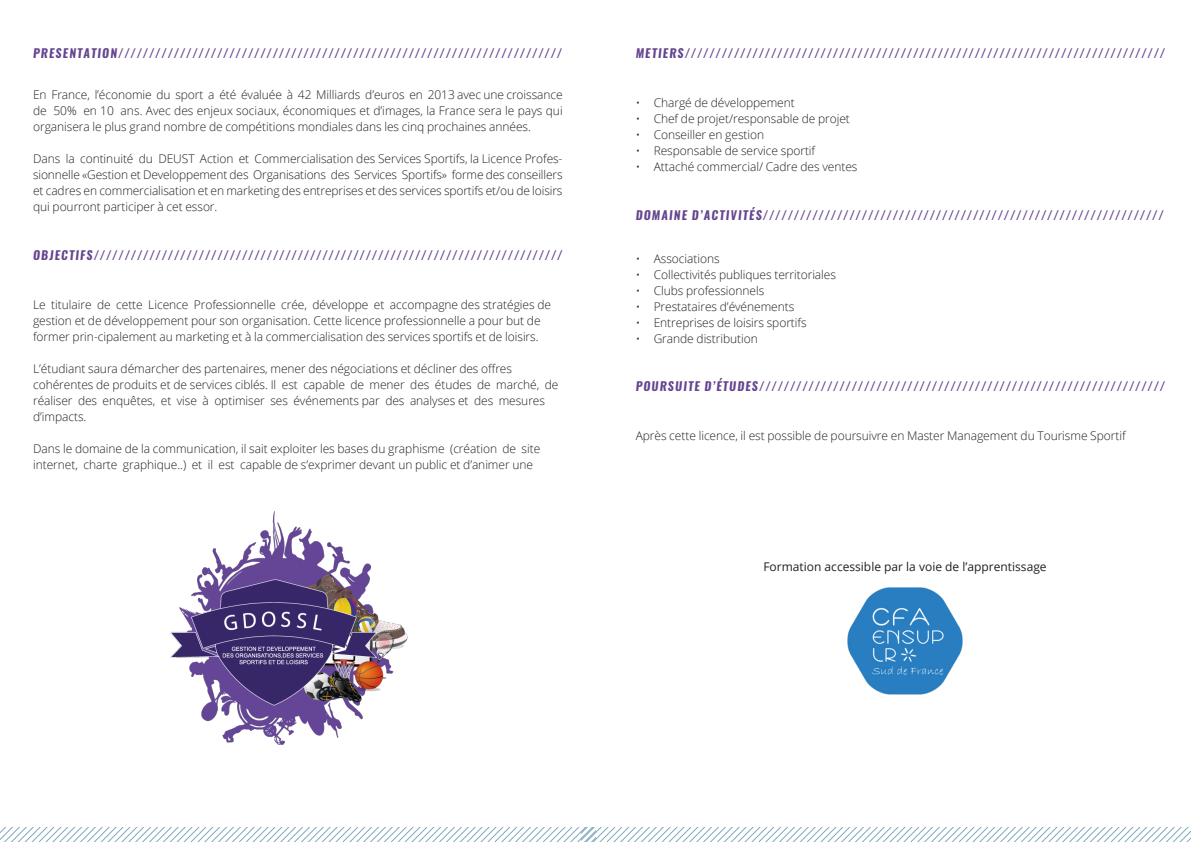
<style>
.page{position:relative;width:1191px;height:842px;background:#fff}
.page>*{position:absolute;margin:0;border:0;box-sizing:border-box;transform-origin:0 0}
.t1{font:300 12px/16px "Open Sans";letter-spacing:-.005em;color:#231f20}
.t2{font:italic 700 12px "Oswald";letter-spacing:.095em;color:#64458f}
.t3{font:12px "Open Sans";color:#231f20}
</style>
<div class="page">
<svg style="left:0;top:828px;width:1191px;height:14px"></svg>
<img style="left:170px;top:512px;width:238px;height:232px">
<img style="left:847px;top:587px;width:115px;height:108px">
<p class="t2" style="left:33px;top:45px;width:530px">PRESENTATION////////////////////////////////////////////////////////////////////////</p>
<p class="t1" style="left:33px;top:87px;width:531px;text-align:justify">En France, l’économie du sport a été évaluée à 42 Milliards d’euros en 2013 avec une croissance de 50% en 10 ans. Avec des enjeux sociaux, économiques et d’images, la France sera le pays qui organisera le plus grand nombre de compétitions mondiales dans les cinq prochaines années.</p>
<p class="t1" style="left:33px;top:151px;width:531px;text-align:justify">Dans la continuité du DEUST Action et Commercialisation des Services Sportifs, la Licence Profes&shy;sionnelle «Gestion et Developpement des Organisations des Services Sportifs» forme des conseillers et cadres en commercialisation et en marketing des entreprises et des services sportifs et/ou de loisirs qui pourront participer à cet essor.</p>
<p class="t2" style="left:33px;top:247px;width:531px">OBJECTIFS////////////////////////////////////////////////////////////////////////////</p>
<p class="t1" style="left:33px;top:296px;width:519px">Le titulaire de cette Licence Professionnelle crée, développe et accompagne des stratégies de gestion et de développement pour son organisation. Cette licence professionnelle a pour but de former prin-cipalement au marketing et à la commercialisation des services sportifs et de loisirs.</p>
<p class="t1" style="left:33px;top:360px;width:527px">L’étudiant saura démarcher des partenaires, mener des négociations et décliner des offres cohérentes de produits et de services ciblés. Il est capable de mener des études de marché, de réaliser des enquêtes, et vise à optimiser ses événements par des analyses et des mesures d’impacts.</p>
<p class="t1" style="left:33px;top:440px;width:509px">Dans le domaine de la communication, il sait exploiter les bases du graphisme (création de site internet, charte graphique..) et il est capable de s’exprimer devant un public et d’animer une</p>
<p class="t2" style="left:635px;top:45px;width:531px">METIERS//////////////////////////////////////////////////////////////////////////////</p>
<p class="t1" style="left:635px;top:95px;width:161px">• Chargé de développement</p>
<p class="t1" style="left:635px;top:111px;width:216px">• Chef de projet/responsable de projet</p>
<p class="t1" style="left:635px;top:127px;width:130px">• Conseiller en gestion</p>
<p class="t1" style="left:635px;top:143px;width:181px">• Responsable de service sportif</p>
<p class="t1" style="left:635px;top:159px;width:223px">• Attaché commercial/ Cadre des ventes</p>
<p class="t2" style="left:635px;top:206px;width:529px">DOMAINE D’ACTIVITÉS/////////////////////////////////////////////////////////////////</p>
<p class="t1" style="left:635px;top:250px;width:85px">• Associations</p>
<p class="t1" style="left:635px;top:266px;width:202px">• Collectivités publiques territoriales</p>
<p class="t1" style="left:635px;top:282px;width:130px">• Clubs professionnels</p>
<p class="t1" style="left:635px;top:298px;width:160px">• Prestataires d’événements</p>
<p class="t1" style="left:635px;top:314px;width:172px">• Entreprises de loisirs sportifs</p>
<p class="t1" style="left:635px;top:330px;width:124px">• Grande distribution</p>
<p class="t2" style="left:635px;top:378px;width:531px">POURSUITE D’ÉTUDES//////////////////////////////////////////////////////////////////</p>
<p class="t1" style="left:635px;top:427px;width:491px">Après cette licence, il est possible de poursuivre en Master Management du Tourisme Sportif</p>
<p class="t3" style="left:763px;top:558px;width:285px">Formation accessible par la voie de l’apprentissage</p>
</div>
